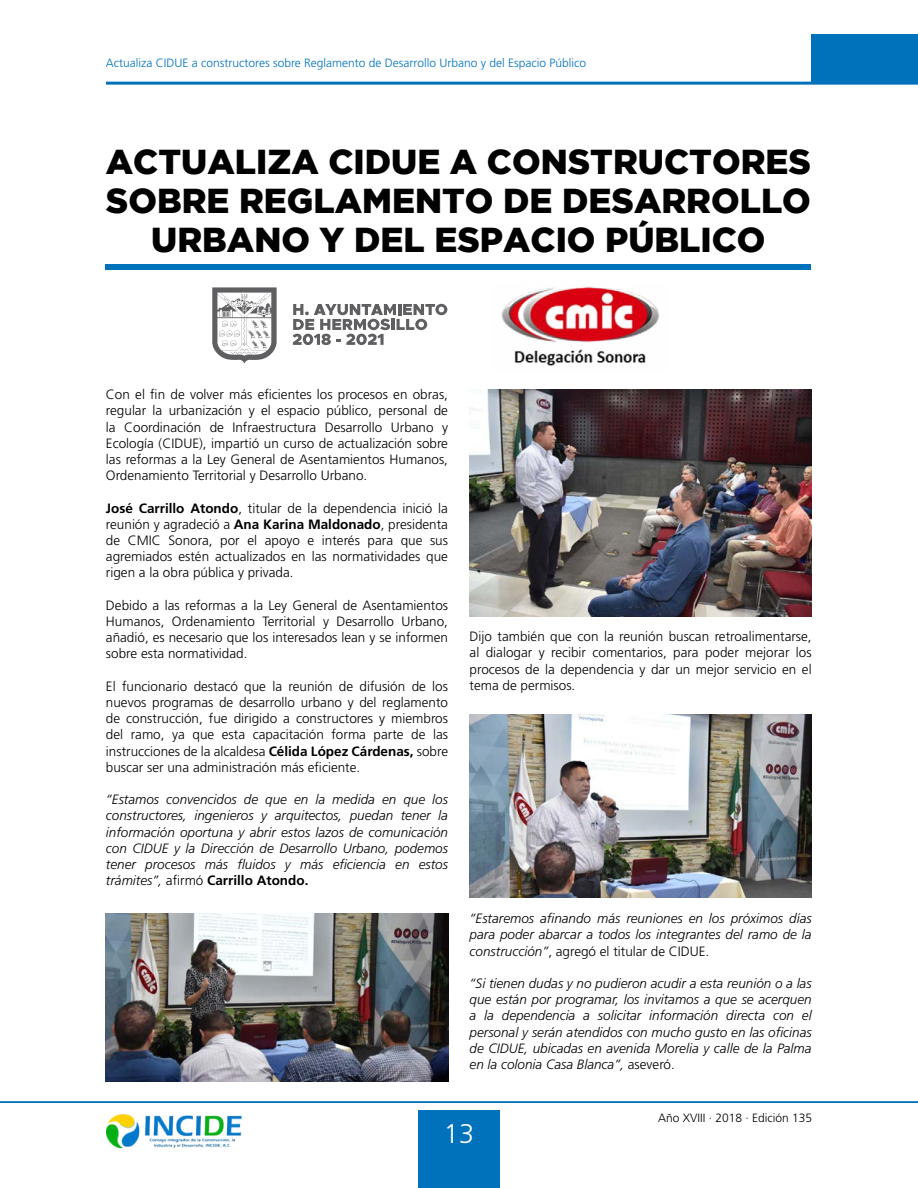
<style>
.page{position:relative;width:918px;height:1188px;background:#fff}
.page>*{position:absolute;margin:0;border:0;box-sizing:border-box;transform-origin:0 0}
.t1{font:900 34.5px/39px "Gotham";color:#000;text-align:center}
.t2{font:300 27px "Frutiger LT Std";color:#fff}
.t3{font:300 13.5px/16.2px "Frutiger LT Std";color:#000;text-align:justify}
.t4{font:italic 300 13.5px/16.2px "Frutiger LT Std";color:#000;text-align:justify}
.t5{font:300 12px "Frutiger LT Std";color:#0072bc}
.t6{font:300 12px "Frutiger LT Std";color:#000}
.s1{font-weight:700}
.s2{font-style:normal}
.s3{font-weight:700;font-style:normal}
</style>
<div class="page">
<div style="left:418px;top:1111px;width:82px;height:77px;background:#0072bc"></div>
<div style="left:811px;top:34px;width:107px;height:48px;background:#0072bc"></div>
<hr style="left:106px;top:82px;width:812px;height:3px;background:#0072bc">
<hr style="left:0;top:1101px;width:918px;height:2px;background:#0072bc">
<img style="left:107px;top:1114px;width:136px;height:35px">
<div style="left:106px;top:265px;width:705px;height:5px;background:#0072bc"></div>
<img style="left:501px;top:286px;width:158px;height:80px">
<svg style="left:293px;top:304px;width:154px;height:41px"></svg>
<svg style="left:212px;top:287px;width:65px;height:76px"></svg>
<img style="left:106px;top:913px;width:342px;height:169px">
<img style="left:470px;top:389px;width:342px;height:228px">
<img style="left:470px;top:715px;width:342px;height:182px">
<p class="t5" style="left:106px;top:56px;width:482px">Actualiza CIDUE a constructores sobre Reglamento de Desarrollo Urbano y del Espacio Público</p>
<h1 class="t1" style="left:106px;top:141px;width:707px">ACTUALIZA CIDUE A CONSTRUCTORES<br>SOBRE REGLAMENTO DE DESARROLLO<br>URBANO Y DEL ESPACIO PÚBLICO</h1>
<p class="t3" style="left:106px;top:387px;width:344px">Con el fin de volver más eficientes los procesos en obras, regular la urbanización y el espacio público, personal de la Coordinación de Infraestructura Desarrollo Urbano y Ecología (CIDUE), impartió un curso de actualización sobre las reformas a la Ley General de Asentamientos Humanos, Ordenamiento Territorial y Desarrollo Urbano.</p>
<p class="t3" style="left:106px;top:500px;width:344px"><span class="s1">José Carrillo Atondo</span>, titular de la dependencia inició la reunión y agradeció a <span class="s1">Ana Karina Maldonado</span>, presidenta de CMIC Sonora, por el apoyo e interés para que sus agremiados estén actualizados en las normatividades que rigen a la obra pública y privada.</p>
<p class="t3" style="left:106px;top:597px;width:344px">Debido a las reformas a la Ley General de Asentamientos Humanos, Ordenamiento Territorial y Desarrollo Urbano, añadió, es necesario que los interesados lean y se informen sobre esta normatividad.</p>
<p class="t3" style="left:106px;top:678px;width:344px">El funcionario destacó que la reunión de difusión de los nuevos programas de desarrollo urbano y del reglamento de construcción, fue dirigido a constructores y miembros del ramo, ya que esta capacitación forma parte de las instrucciones de la alcaldesa <span class="s1">Célida López Cárdenas,</span> sobre buscar ser una administración más eficiente.</p>
<p class="t4" style="left:106px;top:792px;width:344px">“Estamos convencidos de que en la medida en que los constructores, ingenieros y arquitectos, puedan tener la información oportuna y abrir estos lazos de comunicación con CIDUE y la Dirección de Desarrollo Urbano, podemos tener procesos más fluidos y más eficiencia en estos trámites”, <span class="s2">afirmó</span> <span class="s3">Carrillo Atondo.</span></p>
<p class="t3" style="left:470px;top:629px;width:344px">Dijo también que con la reunión buscan retroalimentarse, al dialogar y recibir comentarios, para poder mejorar los procesos de la dependencia y dar un mejor servicio en el tema de permisos.</p>
<p class="t4" style="left:470px;top:911px;width:344px">“Estaremos afinando más reuniones en los próximos días para poder abarcar a todos los integrantes del ramo de la construcción”<span class="s2">, agregó el titular de CIDUE.</span></p>
<p class="t4" style="left:470px;top:975px;width:344px">“Si tienen dudas y no pudieron acudir a esta reunión o a las que están por programar, los invitamos a que se acerquen a la dependencia a solicitar información directa con el personal y serán atendidos con mucho gusto en las oficinas de CIDUE, ubicadas en avenida Morelia y calle de la Palma en la colonia Casa Blanca”, <span class="s2">aseveró.</span></p>
<h2 class="t2" style="left:444px;top:1118px;width:32px">13</h2>
<p class="t6" style="left:658px;top:1111px;width:156px">Año XVIII · 2018 · Edición 135</p>
</div>
